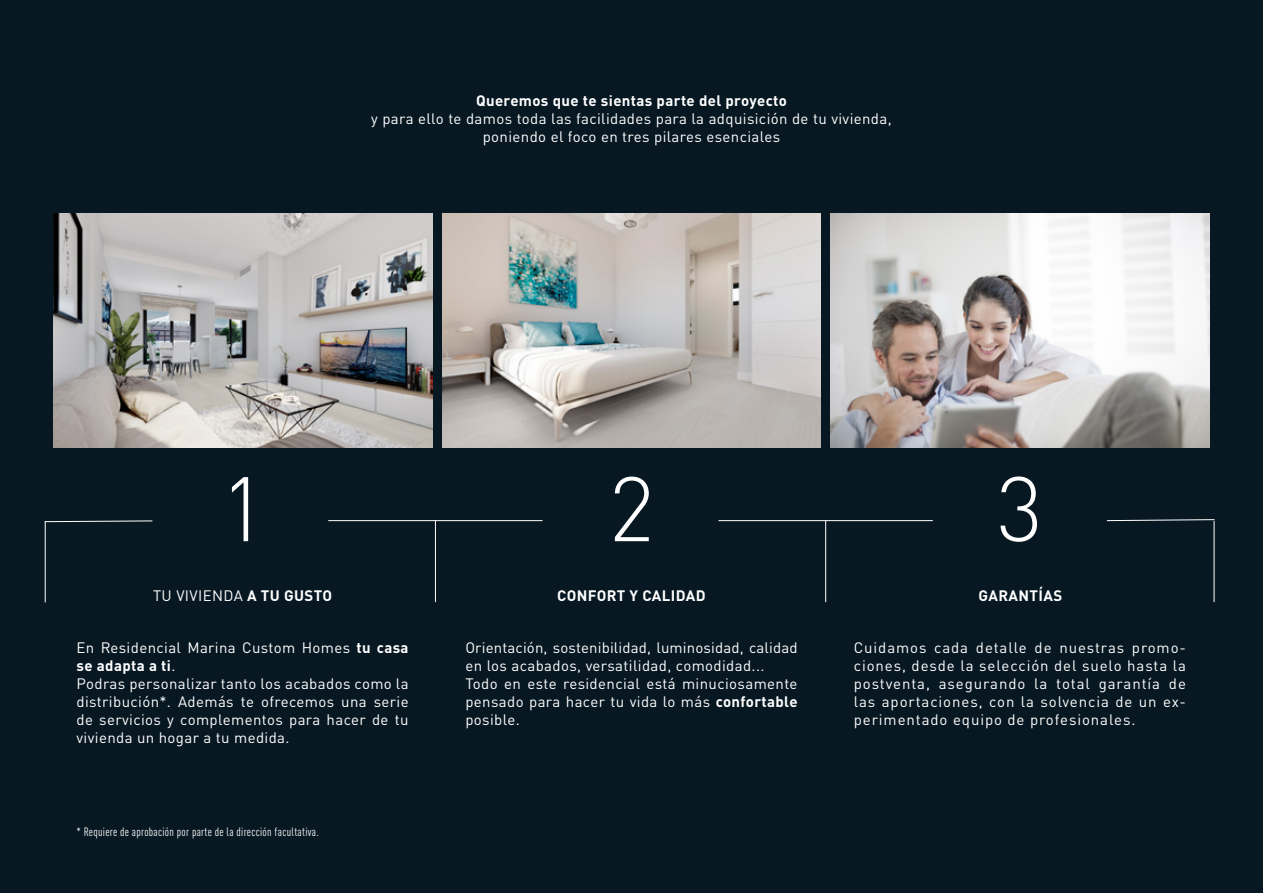
<style>
.page{position:relative;width:1263px;height:893px;background:#071823}
.page>*{position:absolute;margin:0;border:0;box-sizing:border-box;transform-origin:0 0}
.t1{font:300 90px "DIN Pro";color:#fff}
.t2{font:15px/18px "DIN Pro";letter-spacing:.025em;color:#fff}
.t3{font:700 15px "DIN Pro";letter-spacing:.025em;color:#fff}
.t4{font:condensed 12px "DIN Pro";letter-spacing:.025em;color:#fff}
.s1{font-weight:700}
</style>
<div class="page">
<img style="left:54px;top:213px;width:378px;height:234px">
<img style="left:442px;top:213px;width:379px;height:234px">
<img style="left:831px;top:213px;width:378px;height:234px">
<hr style="left:328px;top:520px;width:215px;height:1px;background:#fff">
<hr style="left:435px;top:521px;width:1px;height:81px;background:#fff">
<hr style="left:718px;top:520px;width:215px;height:1px;background:#fff">
<hr style="left:825px;top:521px;width:1px;height:81px;background:#fff">
<svg style="left:44px;top:520px;width:109px;height:2px"></svg>
<hr style="left:45px;top:521px;width:1px;height:81px;background:#fff">
<svg style="left:1106px;top:519px;width:109px;height:2px"></svg>
<hr style="left:1214px;top:521px;width:1px;height:81px;background:#fff">
<p class="t3" style="left:476px;top:88px;width:312px">Queremos que te sientas parte del proyecto</p>
<p class="t2" style="left:371px;top:108px;width:522px;text-align:center">y para ello te damos toda las facilidades para la adquisición de tu vivienda, poniendo el foco en tres pilares esenciales</p>
<h1 class="t1" style="left:220px;top:439px;width:48px">1</h1>
<h1 class="t1" style="left:608px;top:439px;width:48px">2</h1>
<h1 class="t1" style="left:997px;top:439px;width:48px">3</h1>
<p class="t2" style="left:153px;top:585px;width:181px">TU VIVIENDA <span class="s1">A TU GUSTO</span></p>
<p class="t3" style="left:557px;top:583px;width:150px">CONFORT Y CALIDAD</p>
<p class="t3" style="left:978px;top:583px;width:85px">GARANTÍAS</p>
<p class="t2" style="left:77px;top:637px;width:334px">En Residencial Marina Custom Homes <span class="s1">tu casa se adapta a ti</span>.<br>Podras personalizar tanto los acabados como la distribución*. Además te ofrecemos una serie de servicios y complementos para hacer de tu vivienda un hogar a tu medida.</p>
<p class="t4" style="left:77px;top:824px;width:244px">* Requiere de aprobación por parte de la dirección facultativa.</p>
<p class="t2" style="left:465px;top:637px;width:334px">Orientación, sostenibilidad, luminosidad, calidad en los acabados, versatilidad, comodidad...<br>Todo en este residencial está minuciosamente pensado para hacer tu vida lo más <span class="s1">confortable </span>posible.</p>
<p class="t2" style="left:854px;top:637px;width:334px;text-align:justify">Cuidamos cada detalle de nuestras promo&shy;ciones, desde la selección del suelo hasta la postventa, asegurando la total garantía de las aportaciones, con la solvencia de un ex&shy;perimentado equipo de profesionales.</p>
</div>
